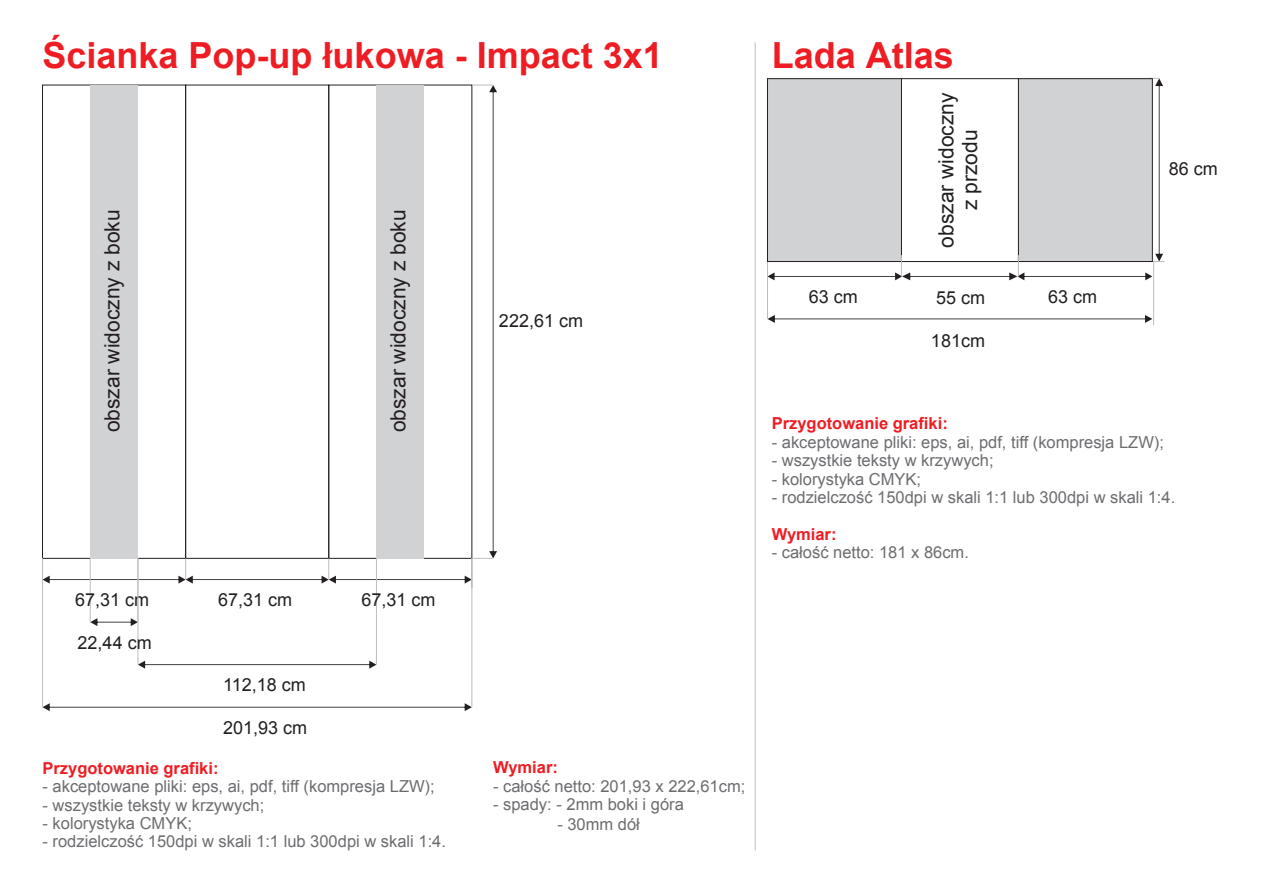
<style>
.page{position:relative;width:1263px;height:893px;background:#fff}
.page>*{position:absolute;margin:0;border:0;box-sizing:border-box;transform-origin:0 0}
.t1{font:700 36px "Arial";color:#ee1d23}
.t2{font:21px/23.4px "Arial";color:#231f20;text-align:center}
.t3{font:18px "Arial";color:#231f20}
.t4{font:16.5px "Arial";color:#6c6d70}
.t5{font:700 16.5px "Arial";color:#ee1d23}
</style>
<div class="page">
<svg style="left:138px;top:661px;width:238px;height:8px"></svg>
<svg style="left:43px;top:703px;width:429px;height:8px"></svg>
<svg style="left:90px;top:618px;width:47px;height:8px"></svg>
<hr style="left:471px;top:558px;width:1px;height:149px;background:#bcbdc0">
<hr style="left:42px;top:558px;width:1px;height:149px;background:#bcbdc0">
<hr style="left:90px;top:558px;width:1px;height:64px;background:#bcbdc0">
<svg style="left:42px;top:85px;width:455px;height:499px"></svg>
<hr style="left:137px;top:558px;width:1px;height:107px;background:#bcbdc0">
<hr style="left:376px;top:558px;width:1px;height:107px;background:#bcbdc0">
<hr style="left:755px;top:43px;width:1px;height:807px;background:#bcbdc0">
<svg style="left:767px;top:78px;width:398px;height:248px"></svg>
<h1 class="t1" style="left:43px;top:32px;width:622px">Ścianka Pop-up łukowa - Impact 3x1</h1>
<p class="t2" style="left:101px;top:432px;width:224px;rotate:-90deg">obszar widoczny z boku</p>
<p class="t2" style="left:387px;top:432px;width:224px;rotate:-90deg">obszar widoczny z boku</p>
<p class="t3" style="left:499px;top:309px;width:86px">222,61 cm</p>
<p class="t3" style="left:75px;top:588px;width:76px">67,31 cm</p>
<p class="t3" style="left:218px;top:588px;width:76px">67,31 cm</p>
<p class="t3" style="left:78px;top:630px;width:76px">22,44 cm</p>
<p class="t3" style="left:223px;top:673px;width:84px">112,18 cm</p>
<p class="t3" style="left:223px;top:715px;width:86px">201,93 cm</p>
<p class="t3" style="left:361px;top:588px;width:76px">67,31 cm</p>
<p class="t5" style="left:43px;top:757px;width:178px">Przygotowanie grafiki:</p>
<p class="t4" style="left:43px;top:775px;width:394px">- akceptowane pliki: eps, ai, pdf, tiff (kompresja LZW);</p>
<p class="t4" style="left:43px;top:794px;width:223px">- wszystkie teksty w krzywych;</p>
<p class="t4" style="left:43px;top:812px;width:151px">- kolorystyka CMYK;</p>
<p class="t4" style="left:43px;top:831px;width:405px">- rodzielczość 150dpi w skali 1:1 lub 300dpi w skali 1:4.</p>
<p class="t5" style="left:493px;top:757px;width:66px">Wymiar:</p>
<p class="t4" style="left:493px;top:775px;width:254px">- całość netto: 201,93 x 222,61cm;</p>
<p class="t4" style="left:493px;top:794px;width:192px">- spady: - 2mm boki i góra</p>
<p class="t4" style="left:557px;top:813px;width:84px">- 30mm dół</p>
<h1 class="t1" style="left:772px;top:31px;width:184px">Lada Atlas</h1>
<p class="t2" style="left:935px;top:248px;width:157px;rotate:-90deg">obszar widoczny z przodu</p>
<p class="t3" style="left:809px;top:285px;width:51px">63 cm</p>
<p class="t3" style="left:936px;top:286px;width:51px">55 cm</p>
<p class="t3" style="left:1048px;top:285px;width:51px">63 cm</p>
<p class="t3" style="left:931px;top:328px;width:56px">181cm</p>
<p class="t3" style="left:1169px;top:157px;width:51px">86 cm</p>
<p class="t5" style="left:772px;top:413px;width:178px">Przygotowanie grafiki:</p>
<p class="t4" style="left:772px;top:431px;width:394px">- akceptowane pliki: eps, ai, pdf, tiff (kompresja LZW);</p>
<p class="t4" style="left:772px;top:450px;width:223px">- wszystkie teksty w krzywych;</p>
<p class="t4" style="left:772px;top:468px;width:151px">- kolorystyka CMYK;</p>
<p class="t4" style="left:772px;top:487px;width:405px">- rodzielczość 150dpi w skali 1:1 lub 300dpi w skali 1:4.</p>
<p class="t4" style="left:772px;top:541px;width:199px">- całość netto: 181 x 86cm.</p>
<p class="t5" style="left:772px;top:523px;width:66px">Wymiar:</p>
</div>
